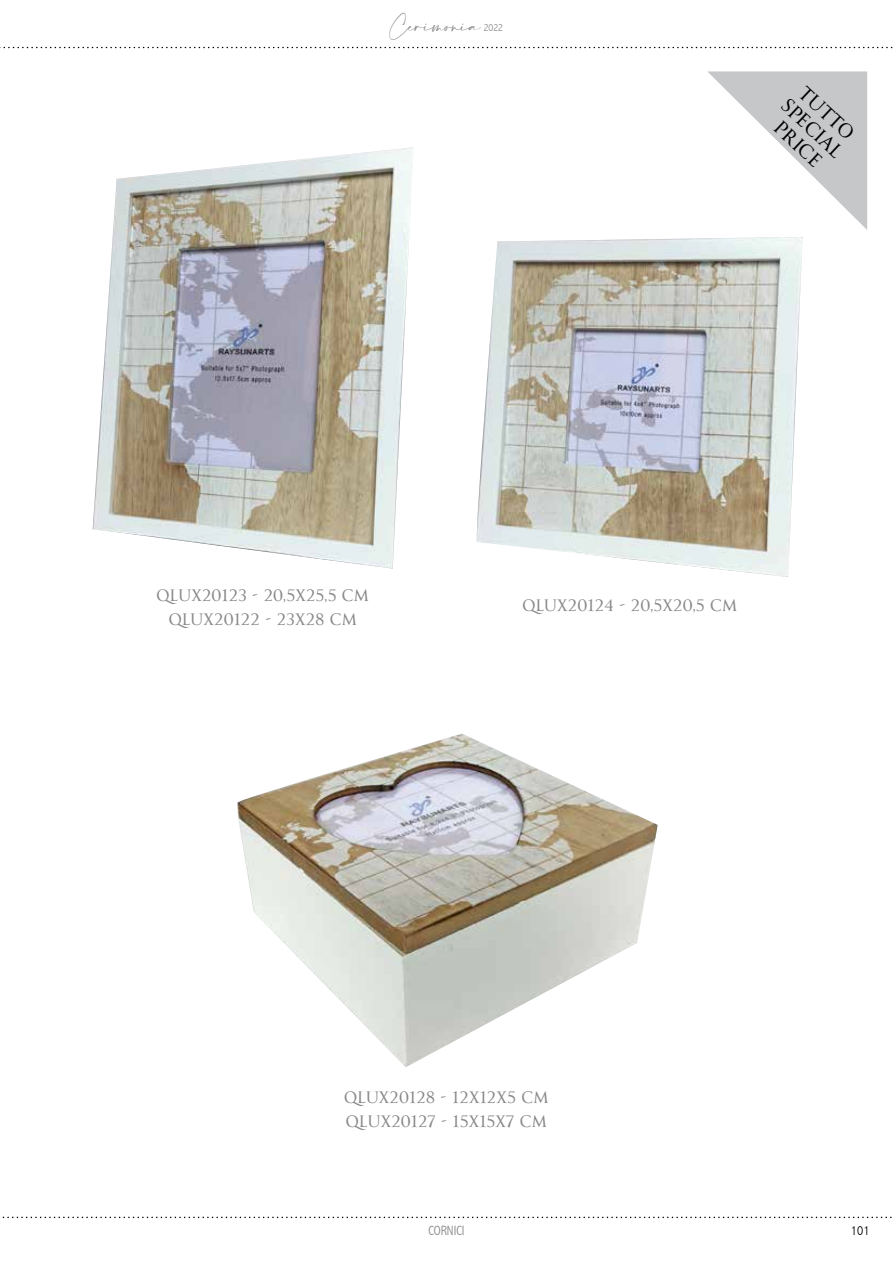
<style>
.page{position:relative;width:893px;height:1263px;background:#fff}
.page>*{position:absolute;margin:0;border:0;box-sizing:border-box;transform-origin:0 0}
.t1{font:500 19.5px/21px "Goudy Trajan";color:#000;text-align:center}
.t2{font:500 16.5px/24px "Goudy Trajan";color:#87888a;text-align:center}
.t3{font:13.5px "Amalfi Coast";color:#87888a}
.t4{font:300 condensed 13.5px "Abadi";color:#87888a}
.t5{font:300 condensed 13.5px "Abadi";color:#000}
.s1{font-family:"Abadi";font-weight:300;font-stretch:condensed;font-size:10.5px}
</style>
<div class="page">
<svg style="left:2px;top:1216px;width:890px;height:2px"></svg>
<svg style="left:0;top:47px;width:893px;height:1px"></svg>
<img style="left:93px;top:147px;width:321px;height:421px">
<img style="left:476px;top:237px;width:327px;height:340px">
<img style="left:237px;top:733px;width:421px;height:334px">
<svg style="left:707px;top:71px;width:160px;height:159px"></svg>
<p class="t3" style="left:390px;top:18px;width:115px">Cerimonia <span class="s1">2022</span></p>
<p class="t1" style="left:806px;top:80px;width:77px;rotate:43deg">TUTTO<br>SPECIAL<br>PRICE</p>
<p class="t2" style="left:157px;top:583px;width:214px">QLUX20123 - 20,5X25,5 CM<br>QLUX20122 - 23X28 CM</p>
<p class="t2" style="left:522px;top:593px;width:216px">QLUX20124 - 20,5X20,5 CM</p>
<p class="t2" style="left:344px;top:1085px;width:206px;text-align:left">QLUX20128 - 12X12X5 CM<br>QLUX20127 - 15X15X7 CM</p>
<p class="t4" style="left:428px;top:1222px;width:38px">CORNICI</p>
<p class="t5" style="left:851px;top:1222px;width:20px">101</p>
</div>
